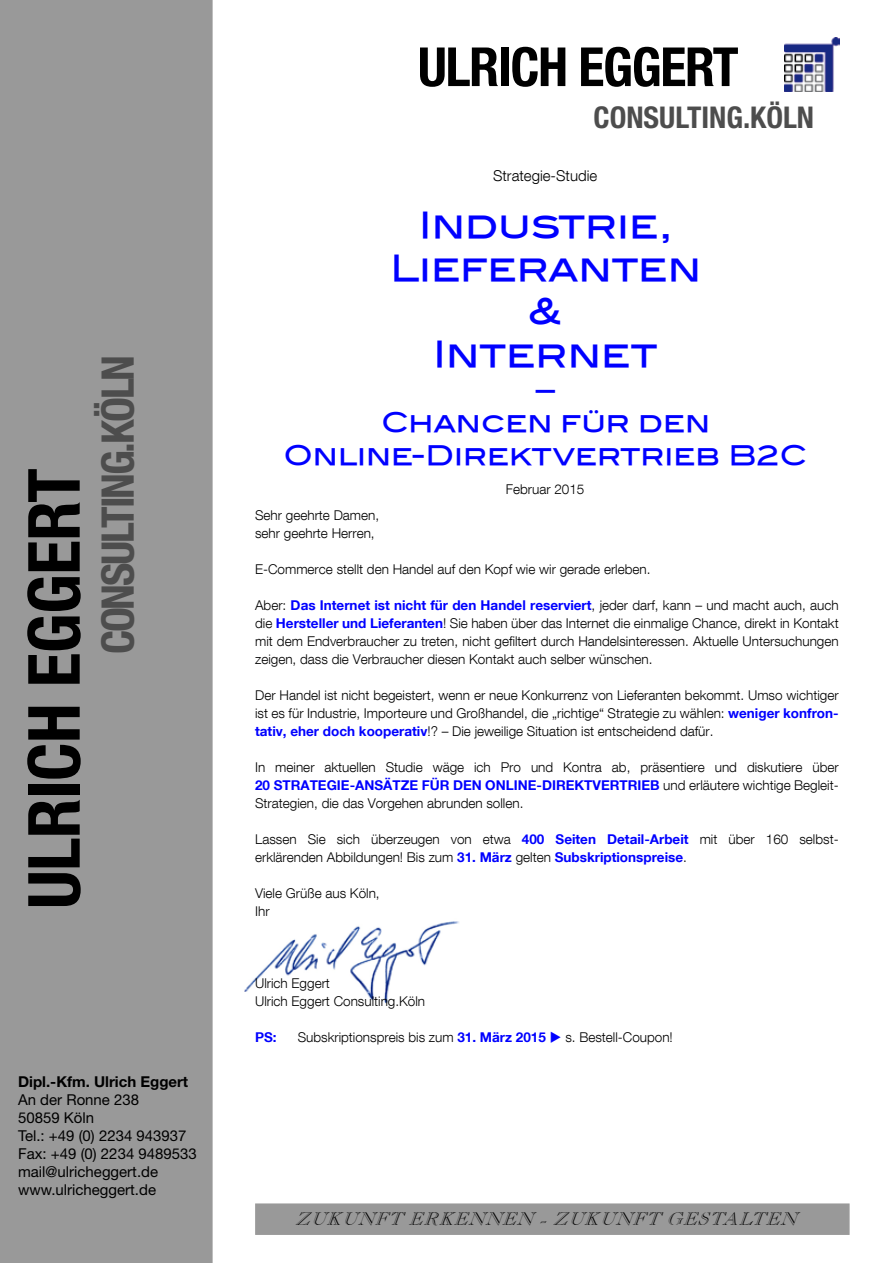
<style>
.page{position:relative;width:893px;height:1263px;background:#fff}
.page>*{position:absolute;margin:0;border:0;box-sizing:border-box;transform-origin:0 0}
.t1{font:700 condensed 72px "Helvetica Neue";letter-spacing:-.01em;color:#000}
.t2{font:700 condensed 54px "Helvetica Neue";letter-spacing:-.025em;color:#000}
.t3{font:700 condensed 45px "Helvetica Neue";letter-spacing:-.05em;color:#4d4d4d}
.t4{font:36px/43.2px "Blair Md ITCTT Medium";color:#00f;text-align:center}
.t5{font:700 condensed 30px "Helvetica Neue";color:#4d4d4d}
.t6{font:27px/32.4px "Blair Md ITCTT Medium";color:#00f;text-align:center}
.t7{font:italic 18px "Casper Open Face";color:#000}
.t8{font:15px/18px "Helvetica Neue";color:#000}
.t9{font:700 15px "Helvetica Neue";color:#000}
.t10{font:300 15px "Helvetica Neue LT Com";color:#000}
.t11{font:300 13.5px/18px "Helvetica Neue LT Com";color:#000}
.t12{font:700 13.5px "Helvetica Neue LT Com";color:#00f}
.s1{font-weight:700;color:#00f}
.s2{color:#00f}
</style>
<div class="page">
<div style="left:1px;top:1px;width:211px;height:1261px;background:#999"></div>
<div style="left:0;top:0;width:213px;height:1263px;border:2px solid #999"></div>
<div style="left:255px;top:1203px;width:595px;height:32px;background:#999;border:2px solid #999"></div>
<img style="left:784px;top:37px;width:55px;height:55px">
<img style="left:244px;top:921px;width:215px;height:82px">
<h1 class="t1" style="left:10px;top:909px;width:442px;rotate:-90deg">ULRICH EGGERT</h1>
<h3 class="t3" style="left:90px;top:654px;width:301px;rotate:-90deg">CONSULTING.KÖLN</h3>
<p class="t9" style="left:18px;top:1072px;width:172px">Dipl.-Kfm. Ulrich Eggert</p>
<p class="t8" style="left:18px;top:1090px;width:180px">An der Ronne 238<br>50859 Köln<br>Tel.: +49 (0) 2234 943937<br>Fax: +49 (0) 2234 9489533 mail@ulricheggert.de www.ulricheggert.de</p>
<h2 class="t2" style="left:418px;top:34px;width:322px">ULRICH EGGERT</h2>
<h3 class="t5" style="left:594px;top:99px;width:222px">CONSULTING.KÖLN</h3>
<p class="t10" style="left:493px;top:166px;width:106px">Strategie-Studie</p>
<h3 class="t4" style="left:390px;top:203px;width:312px">Industrie,<br>Lieferanten &amp;<br>Internet</h3>
<h3 class="t6" style="left:283px;top:374px;width:526px">–<br>Chancen für den<br>Online-Direktvertrieb B2C</h3>
<p class="t11" style="left:506px;top:480px;width:80px">Februar 2015</p>
<p class="t11" style="left:255px;top:506px;width:126px">Sehr geehrte Damen, sehr geehrte Herren,</p>
<p class="t11" style="left:255px;top:560px;width:397px">E-Commerce stellt den Handel auf den Kopf wie wir gerade erleben.</p>
<p class="t11" style="left:255px;top:596px;width:585px;text-align:justify">Aber: <span class="s1">Das Internet ist nicht für den Handel reserviert</span>, jeder darf, kann – und macht auch, auch die <span class="s1">Hersteller und Lieferanten</span>! Sie haben über das Internet die einmalige Chance, direkt in Kontakt mit dem Endverbraucher zu treten, nicht gefiltert durch Handelsinteressen. Aktuelle Untersuchungen zeigen, dass die Verbraucher diesen Kontakt auch selber wünschen.</p>
<p class="t11" style="left:255px;top:686px;width:585px;text-align:justify">Der Handel ist nicht begeistert, wenn er neue Konkurrenz von Lieferanten bekommt. Umso wichtiger ist es für Industrie, Importeure und Großhandel, die „richtige“ Strategie zu wählen: <span class="s1">weniger konfron&shy;tativ, eher doch kooperativ</span>!? – Die jeweilige Situation ist entscheidend dafür.</p>
<p class="t11" style="left:255px;top:758px;width:585px;text-align:justify">In meiner aktuellen Studie wäge ich Pro und Kontra ab, präsentiere und diskutiere über <span class="s1">20 STRATEGIE-ANSÄTZE FÜR DEN ONLINE-DIREKTVERTRIEB</span> und erläutere wichtige Begleit-Strategien, die das Vorgehen abrunden sollen.</p>
<p class="t11" style="left:255px;top:830px;width:585px">Lassen Sie sich überzeugen von etwa <span class="s1">400 Seiten Detail-Arbeit</span> mit über 160 selbst&shy;erklärenden Abbildungen! Bis zum <span class="s1">31. März</span> gelten <span class="s1">Subskriptionspreise</span>.</p>
<p class="t11" style="left:255px;top:884px;width:126px">Viele Grüße aus Köln,<br>Ihr</p>
<p class="t11" style="left:255px;top:974px;width:172px">Ulrich Eggert<br>Ulrich Eggert Consulting.Köln</p>
<p class="t12" style="left:255px;top:1029px;width:23px">PS:</p>
<p class="t11" style="left:298px;top:1028px;width:377px">Subskriptionspreis bis zum <span class="s1">31. März 2015</span> <span class="s2">◆</span> s. Bestell-Coupon!</p>
<h3 class="t7" style="left:295px;top:1208px;width:510px">ZUKUNFT ERKENNEN -ZUKUNFT GESTALTEN</h3>
</div>
